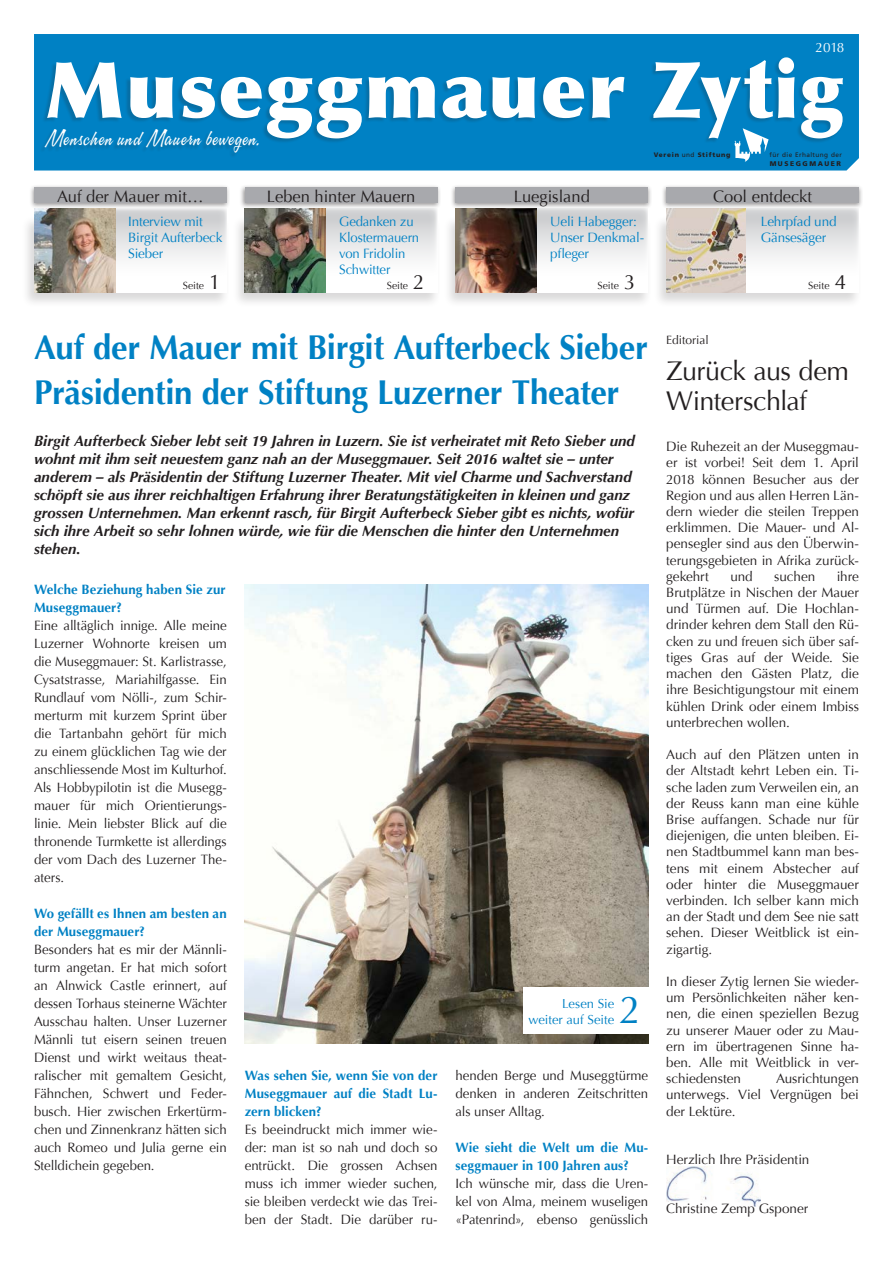
<style>
.page{position:relative;width:893px;height:1263px;background:#fff}
.page>*{position:absolute;margin:0;border:0;box-sizing:border-box;transform-origin:0 0}
.t1{font:900 78px "Optima";letter-spacing:.02em;color:#fff}
.t2{font:39px "Optima";color:#0081c4}
.t3{font:700 34.35px/45px "Optima";letter-spacing:-.01em;color:#0081c4;scale:.96 1}
.t4{font:27px/30px "Optima";letter-spacing:-.02em;color:#231f20}
.t5{font:19.5px "A&S Speedway";letter-spacing:.05em;color:#fff}
.t6{font:16.5px "Optima";color:#231f20}
.t7{font:italic 700 15px/18px "Optima";color:#231f20}
.t8{font:13.5px/16.2px "Optima";letter-spacing:-.005em;color:#231f20;text-align:justify}
.t9{font:700 13.5px/18px "Optima";letter-spacing:.01em;color:#0081c4}
.t10{font:13.5px/16.2px "Optima";letter-spacing:-.01em;color:#0081c4}
.t11{font:13.5px "Optima";color:#fff}
.t12{font:13.05px/15.6px "Optima";letter-spacing:-.005em;color:#0081c4;text-align:right}
.t13{font:12px "Optima";color:#231f20}
.t14{font:10.35px "Optima";color:#231f20}
.t15{font:900 6.75px "Frutiger LT Std";letter-spacing:.23em;color:#231f20}
.t16{font:6.45px "Frutiger LT Std";letter-spacing:.06em;color:#231f20}
.t17{font:900 6.45px "Frutiger LT Std";letter-spacing:.12em;color:#231f20}
.s1{font-weight:400}
.s2{font-size:20.7px}
</style>
<div class="page">
<img style="left:245px;top:585px;width:403px;height:459px">
<div style="left:34px;top:34px;width:825px;height:137px;background:#0081c4"></div>
<div style="left:653px;top:215px;width:209px;height:93px;background:#231f20;opacity:.17"></div>
<div style="left:665px;top:208px;width:195px;height:86px;background:#fff;opacity:.75"></div>
<img style="left:666px;top:210px;width:80px;height:83px">
<div style="left:29px;top:184px;width:202px;height:26px;background:#231f20;opacity:.48"></div>
<div style="left:34px;top:187px;width:193px;height:16px;background:#a8a9ad"></div>
<div style="left:661px;top:184px;width:202px;height:26px;background:#231f20;opacity:.48"></div>
<div style="left:666px;top:187px;width:193px;height:16px;background:#a8a9ad"></div>
<div style="left:21px;top:215px;width:209px;height:93px;background:#231f20;opacity:.17"></div>
<div style="left:22px;top:206px;width:206px;height:88px;background:#fff;opacity:.75"></div>
<img style="left:34px;top:208px;width:81px;height:85px">
<img style="left:666px;top:1166px;width:94px;height:40px">
<div style="left:443px;top:215px;width:209px;height:93px;background:#231f20;opacity:.17"></div>
<div style="left:454px;top:208px;width:195px;height:86px;background:#fff;opacity:.75"></div>
<img style="left:455px;top:210px;width:81px;height:83px">
<div style="left:450px;top:184px;width:202px;height:26px;background:#231f20;opacity:.48"></div>
<div style="left:455px;top:187px;width:193px;height:16px;background:#a8a9ad"></div>
<div style="left:232px;top:215px;width:209px;height:93px;background:#231f20;opacity:.17"></div>
<div style="left:243px;top:208px;width:196px;height:86px;background:#fff;opacity:.75"></div>
<img style="left:245px;top:210px;width:81px;height:83px">
<div style="left:239px;top:184px;width:202px;height:26px;background:#231f20;opacity:.48"></div>
<div style="left:245px;top:187px;width:192px;height:16px;background:#a8a9ad"></div>
<div style="left:42px;top:58px;width:800px;height:86px;background:#231f20;opacity:.2"></div>
<div style="left:523px;top:987px;width:125px;height:46px;background:#fff"></div>
<svg style="left:735px;top:128px;width:34px;height:34px"></svg>
<div style="left:39px;top:130px;width:219px;height:28px;background:#231f20;opacity:.2"></div>
<p class="t11" style="left:816px;top:40px;width:30px">2018</p>
<h1 class="t1" style="left:46px;top:43px;width:799px">Museggmauer Zytig</h1>
<h3 class="t5" style="left:44px;top:128px;width:216px">Menschen und Mauern bewegen.</h3>
<p class="t17" style="left:654px;top:151px;width:78px">Verein <span class="s1">und</span> Stiftung</p>
<p class="t16" style="left:769px;top:151px;width:74px">für die Erhaltung der</p>
<p class="t15" style="left:770px;top:159px;width:73px">MUSEGGMAUER</p>
<p class="t6" style="left:57px;top:187px;width:148px">Auf der Mauer mit…</p>
<p class="t6" style="left:713px;top:187px;width:100px">Cool entdeckt</p>
<p class="t10" style="left:128px;top:213px;width:96px">Interview mit<br>Birgit Aufterbeck<br>Sieber</p>
<p class="t10" style="left:761px;top:213px;width:77px">Lehrpfad und<br>Gänsesäger</p>
<p class="t14" style="left:183px;top:280px;width:39px">Seite <span class="s2">1</span></p>
<p class="t6" style="left:267px;top:187px;width:150px">Leben hinter Mauern</p>
<p class="t10" style="left:339px;top:213px;width:81px">Gedanken zu<br>Klostermauern von Fridolin<br>Schwitter</p>
<p class="t14" style="left:387px;top:280px;width:39px">Seite <span class="s2">2</span></p>
<p class="t14" style="left:808px;top:280px;width:39px">Seite <span class="s2">4</span></p>
<p class="t6" style="left:514px;top:187px;width:78px">Luegisland</p>
<p class="t10" style="left:550px;top:213px;width:96px">Ueli Habegger:<br>Unser Denkmal&shy;pfleger</p>
<p class="t14" style="left:598px;top:280px;width:39px">Seite <span class="s2">3</span></p>
<h3 class="t3" style="left:34px;top:325px;width:641px">Auf der Mauer mit Birgit Aufterbeck Sieber<br>Präsidentin der Stiftung Luzerner Theater</h3>
<p class="t7" style="left:34px;top:432px;width:602px">Birgit Aufterbeck Sieber lebt seit 19 Jahren in Luzern. Sie ist verheiratet mit Reto Sieber und wohnt mit ihm seit neuestem ganz nah an der Museggmauer. Seit 2016 waltet sie – unter anderem – als Präsidentin der Stiftung Luzerner Theater. Mit viel Charme und Sachverstand schöpft sie aus ihrer reichhaltigen Erfahrung ihrer Beratungstätigkeiten in kleinen und ganz grossen Unternehmen. Man erkennt rasch, für Birgit Aufterbeck Sieber gibt es nichts, wofür sich ihre Arbeit so sehr lohnen würde, wie für die Menschen die hinter den Unternehmen stehen.</p>
<p class="t9" style="left:34px;top:581px;width:193px">Welche Beziehung haben Sie zur<br>Museggmauer?</p>
<p class="t8" style="left:34px;top:617px;width:194px;line-height:18px">Eine alltäglich innige. Alle meine Luzerner Wohnorte kreisen um die Museggmauer: St. Karlistrasse, Cysatstrasse, Mariahilfgasse. Ein Rundlauf vom Nölli-, zum Schir&shy;merturm mit kurzem Sprint über die Tartanbahn gehört für mich zu einem glücklichen Tag wie der anschliessende Most im Kulturhof.<br>Als Hobbypilotin ist die Musegg&shy;mauer für mich Orientierungs&shy;linie. Mein liebster Blick auf die thronende Turmkette ist allerdings der vom Dach des Luzerner The&shy;aters.</p>
<p class="t9" style="left:34px;top:905px;width:194px">Wo gefällt es Ihnen am besten an der Museggmauer?</p>
<p class="t8" style="left:34px;top:941px;width:194px;line-height:18px">Besonders hat es mir der Männli&shy;turm angetan. Er hat mich sofort an Alnwick Castle erinnert, auf dessen Torhaus steinerne Wächter Ausschau halten. Unser Luzerner Männli tut eisern seinen treuen Dienst und wirkt weitaus theat&shy;ralischer mit gemaltem Gesicht, Fähnchen, Schwert und Feder&shy;busch. Hier zwischen Erkertürm&shy;chen und Zinnenkranz hätten sich auch Romeo und Julia gerne ein Stelldichein gegeben.</p>
<p class="t9" style="left:245px;top:1067px;width:194px;text-align:justify">Was sehen Sie, wenn Sie von der Museggmauer auf die Stadt Lu&shy;zern blicken?</p>
<p class="t8" style="left:245px;top:1121px;width:194px;line-height:18px">Es beeindruckt mich immer wie&shy;der: man ist so nah und doch so entrückt. Die grossen Achsen muss ich immer wieder suchen, sie bleiben verdeckt wie das Trei&shy;ben der Stadt. Die darüber ru-</p>
<p class="t12" style="left:528px;top:996px;width:87px">Lesen Sie weiter auf Seite</p>
<h2 class="t2" style="left:620px;top:987px;width:23px">2</h2>
<p class="t8" style="left:455px;top:1067px;width:194px;line-height:18px">henden Berge und Museggtürme denken in anderen Zeitschritten als unser Alltag.</p>
<p class="t9" style="left:455px;top:1139px;width:194px">Wie sieht die Welt um die Mu&shy;seggmauer in 100 Jahren aus?</p>
<p class="t8" style="left:455px;top:1175px;width:194px;line-height:18px">Ich wünsche mir, dass die Uren&shy;kel von Alma, meinem wuseligen «Patenrind», ebenso genüsslich</p>
<p class="t13" style="left:666px;top:333px;width:44px">Editorial</p>
<h3 class="t4" style="left:666px;top:357px;width:184px">Zurück aus dem<br>Winterschlaf</h3>
<p class="t8" style="left:666px;top:439px;width:194px">Die Ruhezeit an der Museggmau&shy;er ist vorbei! Seit dem 1. April 2018 können Besucher aus der Region und aus allen Herren Län&shy;dern wieder die steilen Treppen erklimmen. Die Mauer- und Al&shy;pensegler sind aus den Überwin&shy;terungsgebieten in Afrika zurück&shy;gekehrt</p>
<p class="t8" style="left:666px;top:568px;width:194px;text-indent:171px">ihre Brutplätze in Nischen der Mauer und Türmen auf. Die Hochlan&shy;drinder kehren dem Stall den Rü&shy;cken zu und freuen sich über saf&shy;tiges Gras auf der Weide. Sie machen den Gästen Platz, die ihre Besichtigungstour mit einem kühlen Drink oder einem Imbiss unterbrechen wollen.</p>
<p class="t8" style="left:666px;top:747px;width:194px">Auch auf den Plätzen unten in der Altstadt kehrt Leben ein. Ti&shy;sche laden zum Verweilen ein, an der Reuss kann man eine kühle Brise auffangen. Schade nur für diejenigen, die unten bleiben. Ei&shy;nen Stadtbummel kann man bes&shy;tens mit einem Abstecher auf oder hinter die Museggmauer verbinden. Ich selber kann mich an der Stadt und dem See nie satt sehen. Dieser Weitblick ist ein&shy;zigartig.</p>
<p class="t8" style="left:666px;top:973px;width:194px">In dieser Zytig lernen Sie wieder&shy;um Persönlichkeiten näher ken&shy;nen, die einen speziellen Bezug zu unserer Mauer oder zu Mau&shy;ern im übertragenen Sinne ha&shy;ben. Alle mit Weitblick in ver&shy;schiedensten</p>
<p class="t8" style="left:730px;top:568px;width:24px">und</p>
<p class="t8" style="left:774px;top:568px;width:42px">suchen</p>
<p class="t8" style="left:666px;top:1071px;width:194px;text-indent:110px">Ausrichtungen unterwegs. Viel Vergnügen bei der Lektüre.</p>
<p class="t8" style="left:666px;top:1152px;width:145px">Herzlich Ihre Präsidentin</p>
<p class="t8" style="left:666px;top:1200px;width:144px">Christine Zemp Gsponer</p>
</div>
